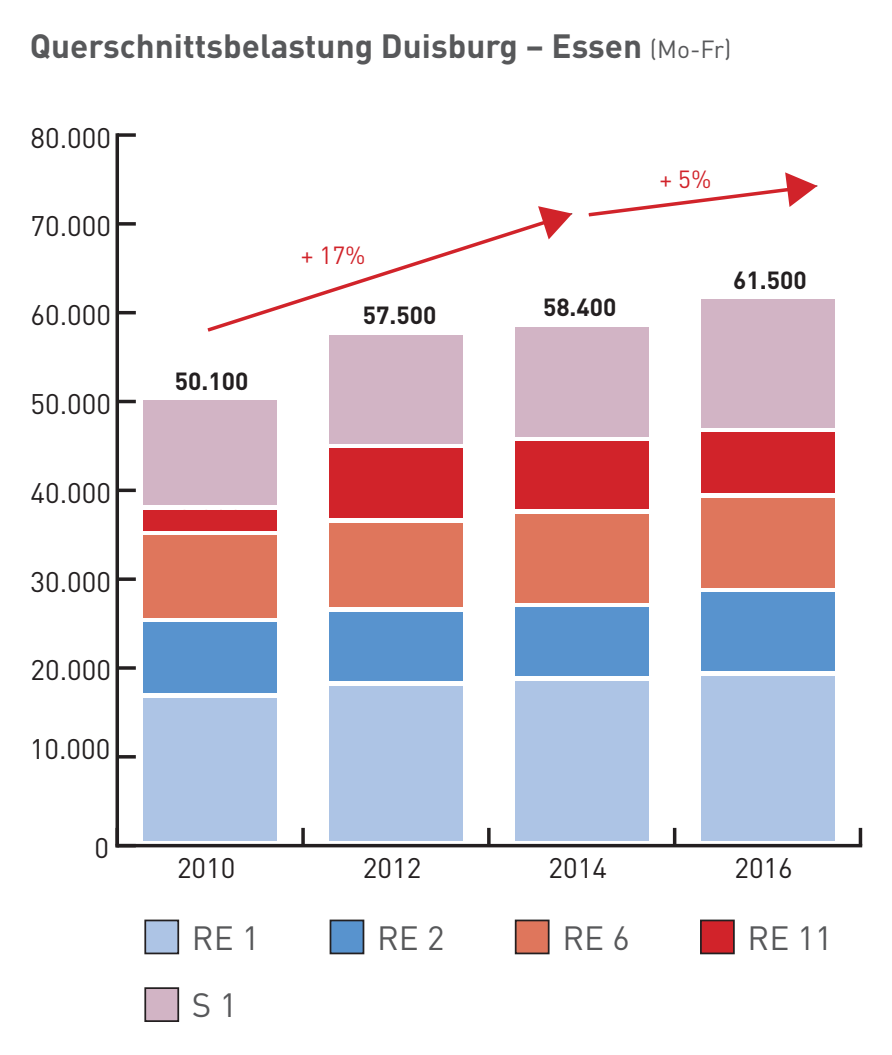
<style>
.page{position:relative;width:892px;height:1055px;background:#fff}
.page>*{position:absolute;margin:0;border:0;box-sizing:border-box;transform-origin:0 0}
.t1{font:700 33.25px "DIN";color:#57585a}
.t2{font:33.25px/67.5px "DIN";color:#57585a}
.t3{font:28px "DIN";color:#231f20}
.t4{font:700 24.5px "DIN";color:#231f20}
.t5{font:24.5px "DIN";color:#d1232a}
.s1{font-weight:400;font-size:24.5px}
</style>
<div class="page">
<hr style="left:117px;top:844px;width:743px;height:3px;background:#231f20">
<svg style="left:301px;top:828px;width:4px;height:16px"></svg>
<hr style="left:487px;top:828px;width:3px;height:17px;background:#231f20">
<hr style="left:673px;top:828px;width:3px;height:17px;background:#231f20">
<svg style="left:858px;top:828px;width:4px;height:17px"></svg>
<svg style="left:115px;top:135px;width:4px;height:710px;fill:#231f20"></svg>
<hr style="left:117px;top:844px;width:19px;height:3px;background:#231f20">
<hr style="left:117px;top:755px;width:19px;height:3px;background:#231f20">
<svg style="left:117px;top:666px;width:19px;height:4px"></svg>
<svg style="left:117px;top:577px;width:19px;height:4px"></svg>
<svg style="left:117px;top:488px;width:19px;height:4px"></svg>
<hr style="left:117px;top:400px;width:19px;height:3px;background:#231f20">
<hr style="left:117px;top:311px;width:19px;height:3px;background:#231f20">
<svg style="left:117px;top:222px;width:19px;height:4px"></svg>
<svg style="left:117px;top:133px;width:19px;height:4px"></svg>
<div style="left:143px;top:400px;width:134px;height:105px;background:#d2b4c5"></div>
<div style="left:329px;top:335px;width:134px;height:108px;background:#d2b4c5"></div>
<div style="left:515px;top:327px;width:133px;height:109px;background:#d2b4c5"></div>
<div style="left:700px;top:299px;width:134px;height:128px;background:#d2b4c5"></div>
<div style="left:143px;top:510px;width:134px;height:20px;background:#d1232a"></div>
<div style="left:329px;top:448px;width:134px;height:70px;background:#d1232a"></div>
<div style="left:515px;top:441px;width:133px;height:68px;background:#d1232a"></div>
<div style="left:700px;top:432px;width:134px;height:61px;background:#d1232a"></div>
<div style="left:143px;top:535px;width:134px;height:83px;background:#df765c"></div>
<div style="left:329px;top:523px;width:134px;height:84px;background:#df765c"></div>
<div style="left:515px;top:514px;width:133px;height:88px;background:#df765c"></div>
<div style="left:700px;top:498px;width:134px;height:89px;background:#df765c"></div>
<div style="left:143px;top:622px;width:134px;height:71px;background:#5893ce"></div>
<div style="left:329px;top:612px;width:134px;height:69px;background:#5893ce"></div>
<div style="left:515px;top:607px;width:133px;height:69px;background:#5893ce"></div>
<div style="left:700px;top:592px;width:134px;height:79px;background:#5893ce"></div>
<div style="left:143px;top:698px;width:134px;height:142px;background:#adc4e5"></div>
<div style="left:329px;top:686px;width:134px;height:154px;background:#adc4e5"></div>
<div style="left:515px;top:681px;width:133px;height:159px;background:#adc4e5"></div>
<div style="left:700px;top:676px;width:134px;height:164px;background:#adc4e5"></div>
<svg style="left:207px;top:222px;width:342px;height:110px"></svg>
<svg style="left:538px;top:206px;width:34px;height:33px"></svg>
<svg style="left:588px;top:172px;width:229px;height:45px"></svg>
<div style="left:144px;top:919px;width:35px;height:35px;background:#adc4e5;border:2px solid #231f20"></div>
<div style="left:144px;top:987px;width:35px;height:35px;background:#d2b4c5;border:2px solid #231f20"></div>
<div style="left:700px;top:919px;width:34px;height:35px;background:#d1232a;border:2px solid #231f20"></div>
<div style="left:329px;top:919px;width:35px;height:35px;background:#5893ce;border:2px solid #231f20"></div>
<div style="left:515px;top:919px;width:34px;height:35px;background:#df765c;border:2px solid #231f20"></div>
<p class="t1" style="left:30px;top:24px;width:703px">Querschnittsbelastung Duisburg – Essen <span class="s1">(Mo-Fr)</span></p>
<p class="t3" style="left:31px;top:122px;width:82px">80.000</p>
<p class="t3" style="left:31px;top:210px;width:82px">70.000</p>
<p class="t3" style="left:31px;top:299px;width:82px">60.000</p>
<p class="t3" style="left:31px;top:388px;width:82px">50.000</p>
<p class="t3" style="left:31px;top:477px;width:82px">40.000</p>
<p class="t3" style="left:31px;top:565px;width:82px">30.000</p>
<p class="t3" style="left:31px;top:654px;width:82px">20.000</p>
<p class="t3" style="left:30px;top:733px;width:82px">10.000</p>
<p class="t3" style="left:94px;top:832px;width:16px">0</p>
<p class="t4" style="left:175px;top:365px;width:75px">50.100</p>
<p class="t5" style="left:301px;top:241px;width:66px">+ 17%</p>
<p class="t4" style="left:363px;top:299px;width:75px">57.500</p>
<p class="t4" style="left:543px;top:291px;width:75px">58.400</p>
<p class="t5" style="left:659px;top:165px;width:54px">+ 5%</p>
<p class="t4" style="left:733px;top:264px;width:75px">61.500</p>
<p class="t3" style="left:177px;top:852px;width:60px">2010</p>
<p class="t3" style="left:363px;top:852px;width:60px">2012</p>
<p class="t3" style="left:548px;top:852px;width:60px">2014</p>
<p class="t3" style="left:734px;top:852px;width:60px">2016</p>
<p class="t2" style="left:192px;top:904px;width:69px">RE 1<br>S 1</p>
<p class="t2" style="left:377px;top:904px;width:69px">RE 2</p>
<p class="t2" style="left:562px;top:904px;width:69px">RE 6</p>
<p class="t2" style="left:747px;top:904px;width:86px">RE 11</p>
</div>
